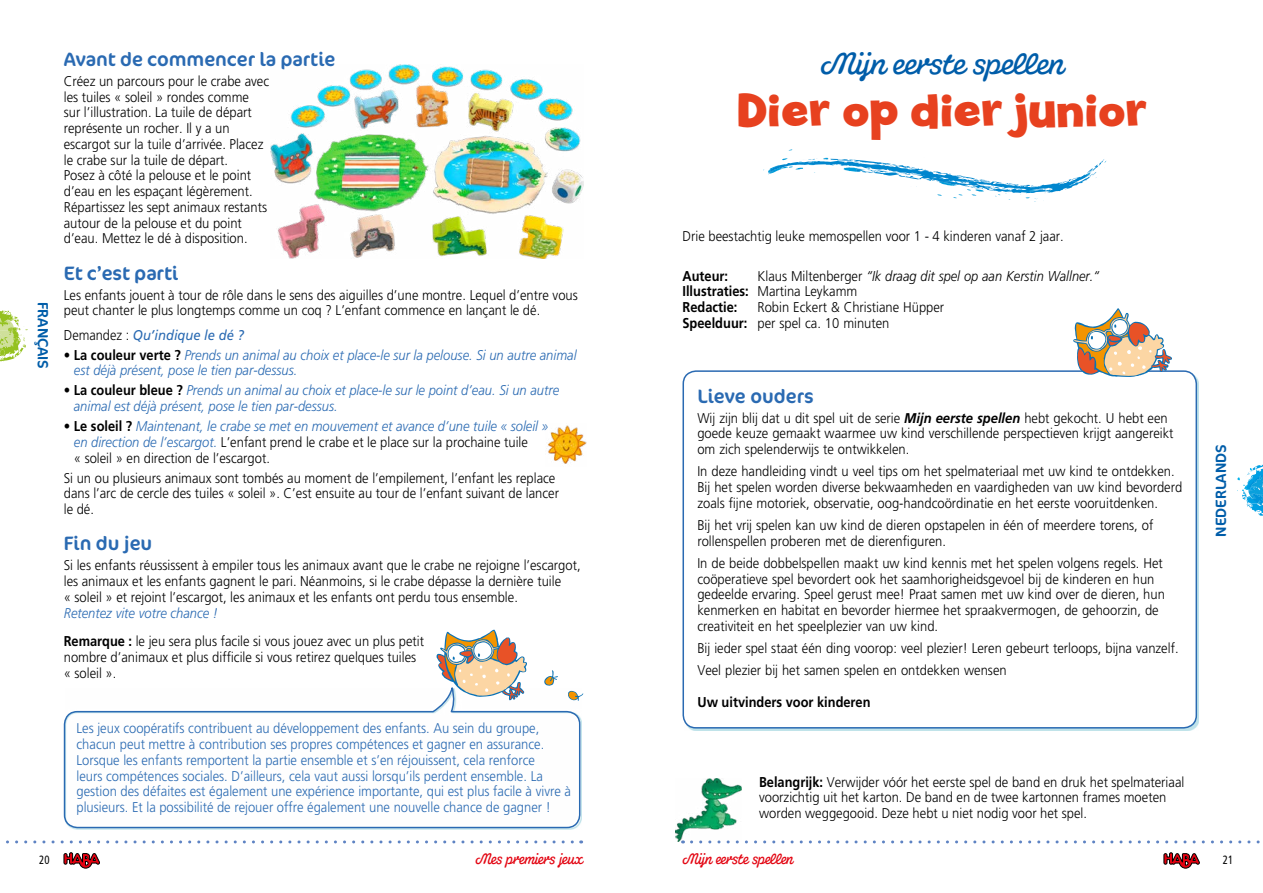
<style>
.page{position:relative;width:1263px;height:893px;background:#fff}
.page>*{position:absolute;margin:0;border:0;box-sizing:border-box;transform-origin:0 0}
.t1{font:700 46.5px "Billy";color:#e7411f}
.t2{font:30px "Susa";color:#005da9}
.t3{font:19.5px "Cocon";color:#2a6ab2}
.t4{font:15px "Susa";color:#e30613;scale:.9 1}
.t5{font:15px "Cocon";color:#005da9}
.t6{font:italic 300 14.25px "Frutiger LT";color:#000;scale:.9 1}
.t7{font:700 14.25px "Frutiger LT";color:#000;scale:.9 1}
.t8{font:300 14.1px/15.8px "Frutiger LT";color:#000;scale:.92 1}
.t9{font:300 14.1px/15.8px "Frutiger LT";color:#2a6ab2;scale:.92 1}
.t10{font:italic 300 14.1px/15.8px "Frutiger LT";color:#2a6ab2;scale:.92 1}
.t11{font:italic 14.1px "Frutiger LT";color:#2a6ab2;scale:.92 1}
.t12{font:condensed 12px "Frutiger LT";color:#000;scale:.9 1}
.s1{font-weight:300;font-style:normal;font-size:14.25px;color:#000}
.s2{font-style:normal;color:#000}
.s3{font-weight:700;font-style:normal;font-size:14.25px;color:#000}
.s4{font-style:italic;color:#2a6ab2}
.s5{font-weight:700;font-size:14.25px}
.s6{font-style:normal;font-size:14.1px}
.s7{font-weight:700;font-style:italic}
</style>
<div class="page">
<svg style="left:691px;top:840px;width:569px;height:3px"></svg>
<svg style="left:1237px;top:464px;width:26px;height:52px"></svg>
<svg style="left:1164px;top:852px;width:36px;height:16px"></svg>
<svg style="left:6px;top:840px;width:576px;height:3px"></svg>
<svg style="left:0;top:310px;width:28px;height:52px"></svg>
<svg style="left:64px;top:852px;width:36px;height:16px"></svg>
<svg style="left:763px;top:149px;width:343px;height:53px"></svg>
<div style="left:682px;top:370px;width:515px;height:359px;border:2px solid #2a6ab2;border-radius:13px"></div>
<svg style="left:1073px;top:308px;width:99px;height:69px"></svg>
<img style="left:675px;top:778px;width:66px;height:64px">
<svg style="left:63px;top:700px;width:518px;height:129px"></svg>
<svg style="left:544px;top:670px;width:14px;height:16px"></svg>
<svg style="left:566px;top:690px;width:17px;height:13px"></svg>
<svg style="left:436px;top:630px;width:91px;height:70px"></svg>
<img style="left:270px;top:65px;width:314px;height:193px">
<img style="left:548px;top:425px;width:39px;height:39px">
<p class="t5" style="left:52px;top:302px;width:69px;rotate:90deg">FRANÇAIS</p>
<h3 class="t3" style="left:64px;top:48px;width:273px">Avant de commencer la partie</h3>
<p class="t8" style="left:64px;top:73px;width:225px">Créez un parcours pour le crabe avec les tuiles « soleil » rondes comme<br>sur l’illustration. La tuile de départ représente un rocher. Il y a un escargot sur la tuile d’arrivée. Placez le crabe sur la tuile de départ.<br>Posez à côté la pelouse et le point d’eau en les espaçant légèrement.<br>Répartissez les sept animaux restants autour de la pelouse et du point d’eau. Mettez le dé à disposition.</p>
<h3 class="t3" style="left:64px;top:261px;width:116px">Et c’est parti</h3>
<p class="t8" style="left:64px;top:287px;width:560px">Les enfants jouent à tour de rôle dans le sens des aiguilles d’une montre. Lequel d’entre vous peut chanter le plus longtemps comme un coq ? L’enfant commence en lançant le dé.</p>
<p class="t11" style="left:64px;top:327px;width:197px"><span class="s1">Demandez :</span> Qu’indique le dé ?</p>
<p class="t10" style="left:74px;top:347px;width:548px;text-indent:-10px"><span class="s2">•</span> <span class="s3">La couleur verte ?</span> Prends un animal au choix et place-le sur la pelouse. Si un autre animal est déjà présent, pose le tien par-dessus.</p>
<p class="t10" style="left:74px;top:383px;width:529px;text-indent:-10px"><span class="s2">•</span> <span class="s3">La couleur bleue ?</span> Prends un animal au choix et place-le sur le point d’eau. Si un autre animal est déjà présent, pose le tien par-dessus.</p>
<p class="t10" style="left:74px;top:419px;width:517px;text-indent:-10px"><span class="s2">•</span> <span class="s3">Le soleil ?</span> Maintenant, le crabe se met en mouvement et avance d’une tuile « soleil » en direction de l’escargot. <span class="s2">L’enfant prend le crabe et le place sur la prochaine tuile<br>« soleil » en direction de l’escargot.</span></p>
<p class="t8" style="left:64px;top:470px;width:540px">Si un ou plusieurs animaux sont tombés au moment de l’empilement, l’enfant les replace dans l’arc de cercle des tuiles « soleil ». C’est ensuite au tour de l’enfant suivant de lancer le dé.</p>
<h3 class="t3" style="left:64px;top:532px;width:90px">Fin du jeu</h3>
<p class="t8" style="left:64px;top:558px;width:563px">Si les enfants réussissent à empiler tous les animaux avant que le crabe ne rejoigne l’escargot, les animaux et les enfants gagnent le pari. Néanmoins, si le crabe dépasse la dernière tuile<br>« soleil » et rejoint l’escargot, les animaux et les enfants ont perdu tous ensemble.</p>
<p class="t8" style="left:64px;top:599px;width:393px;line-height:28.5px"><span class="s4">Retentez vite votre chance !<br></span><span class="s5">Remarque :</span> le jeu sera plus facile si vous jouez avec un plus petit</p>
<p class="t8" style="left:64px;top:649px;width:385px">nombre d’animaux et plus difficile si vous retirez quelques tuiles « soleil ».</p>
<p class="t9" style="left:77px;top:721px;width:539px">Les jeux coopératifs contribuent au développement des enfants. Au sein du groupe, chacun peut mettre à contribution ses propres compétences et gagner en assurance.<br>Lorsque les enfants remportent la partie ensemble et s’en réjouissent, cela renforce<br>leurs compétences sociales. D’ailleurs, cela vaut aussi lorsqu’ils perdent ensemble. La gestion des défaites est également une expérience importante, qui est plus facile à vivre à plusieurs. Et la possibilité de rejouer offre également une nouvelle chance de gagner !</p>
<p class="t12" style="left:39px;top:853px;width:13px">20</p>
<p class="t4" style="left:475px;top:849px;width:121px">Mes premiers jeux</p>
<h2 class="t2" style="left:820px;top:44px;width:245px">Mijn eerste spellen</h2>
<h1 class="t1" style="left:737px;top:81px;width:412px">Dier op dier junior</h1>
<p class="t8" style="left:682px;top:228px;width:416px">Drie beestachtig leuke memospellen voor 1 - 4 kinderen vanaf 2 jaar.</p>
<p class="t7" style="left:682px;top:267px;width:52px">Auteur:</p>
<p class="t6" style="left:757px;top:267px;width:381px"><span class="s6">Klaus Miltenberger</span> “Ik draag dit spel op aan Kerstin Wallner.“</p>
<p class="t8" style="left:682px;top:284px;width:191px"><span class="s5">Illustraties:</span> Martina Leykamm</p>
<p class="t7" style="left:682px;top:299px;width:62px">Redactie:</p>
<p class="t8" style="left:682px;top:299px;width:286px;text-indent:75px">Robin Eckert &amp; Christiane Hüpper<br><span class="s5">Speelduur:</span> per spel ca. 10 minuten</p>
<h3 class="t3" style="left:697px;top:385px;width:118px">Lieve ouders</h3>
<p class="t8" style="left:697px;top:410px;width:519px">Wij zijn blij dat u dit spel uit de serie <span class="s7">Mijn eerste spellen</span> hebt gekocht. U hebt een goede keuze gemaakt waarmee uw kind verschillende perspectieven krijgt aangereikt om zich spelenderwijs te ontwikkelen.</p>
<p class="t8" style="left:697px;top:464px;width:528px">In deze handleiding vindt u veel tips om het spelmateriaal met uw kind te ontdekken.<br>Bij het spelen worden diverse bekwaamheden en vaardigheden van uw kind bevorderd zoals fijne motoriek, observatie, oog-handcoördinatie en het eerste vooruitdenken.</p>
<p class="t8" style="left:697px;top:517px;width:497px">Bij het vrij spelen kan uw kind de dieren opstapelen in één of meerdere torens, of rollenspellen proberen met de dierenfiguren.</p>
<p class="t8" style="left:697px;top:555px;width:510px">In de beide dobbelspellen maakt uw kind kennis met het spelen volgens regels. Het coöperatieve spel bevordert ook het saamhorigheidsgevoel bij de kinderen en hun gedeelde ervaring. Speel gerust mee! Praat samen met uw kind over de dieren, hun kenmerken en habitat en bevorder hiermee het spraakvermogen, de gehoorzin, de creativiteit en het speelplezier van uw kind.</p>
<p class="t8" style="left:697px;top:637px;width:524px;line-height:22px">Bij ieder spel staat één ding voorop: veel plezier! Leren gebeurt terloops, bijna vanzelf.<br>Veel plezier bij het samen spelen en ontdekken wensen</p>
<p class="t7" style="left:697px;top:693px;width:194px">Uw uitvinders voor kinderen</p>
<p class="t8" style="left:759px;top:774px;width:464px"><span class="s5">Belangrijk:</span> Verwijder vóór het eerste spel de band en druk het spelmateriaal voorzichtig uit het karton. De band en de twee kartonnen frames moeten worden weggegooid. Deze hebt u niet nodig voor het spel.</p>
<p class="t5" style="left:1212px;top:536px;width:94px;rotate:-90deg">NEDERLANDS</p>
<p class="t4" style="left:682px;top:849px;width:124px">Mijn eerste spellen</p>
<p class="t12" style="left:1223px;top:853px;width:13px">21</p>
</div>
